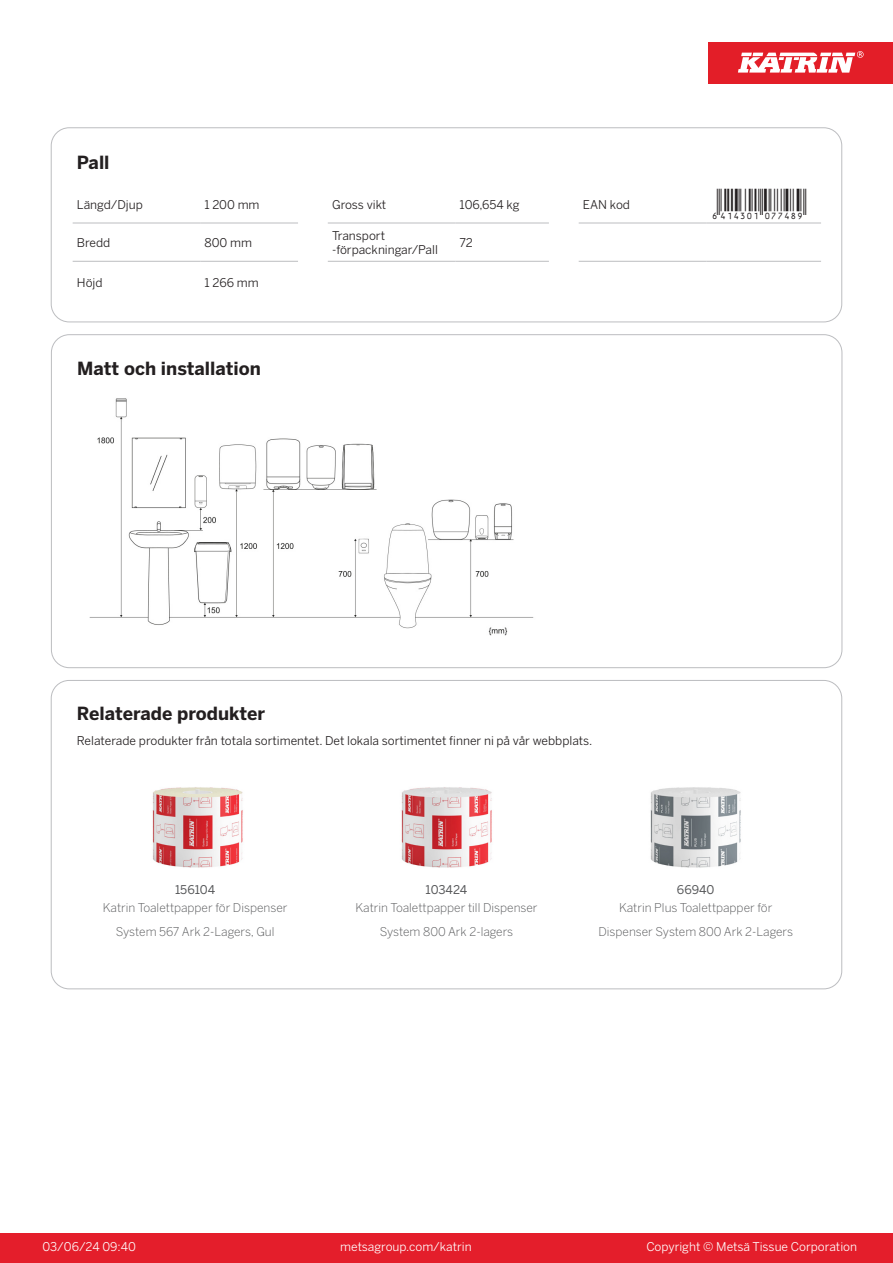
<style>
.page{position:relative;width:893px;height:1263px;background:#fff}
.page>*{position:absolute;margin:0;border:0;box-sizing:border-box;transform-origin:0 0}
.T_EAN{font:30px "Viisas EAN Matala";color:#231f20}
.T_TableHeader{font:700 18px "Benton Sans";color:#231f20}
.T_TableBody{font:12px "Benton Sans";color:#231f20}
.T_RelatedName{font:300 12px/24px "Benton Sans";color:#57585a;text-align:center}
.t1{font:12px "Benton Sans";color:#fff}
.T_RelatedCode{font:12px "Benton Sans";color:#57585a}
</style>
<div class="page">
<div style="left:0;top:1233px;width:893px;height:30px;background:#e41e2b"></div>
<div style="left:708px;top:43px;width:185px;height:41px;background:#e31e28"></div>
<svg style="left:738px;top:51px;width:126px;height:22px"></svg>
<hr style="left:73px;top:223px;width:127px;height:1px;background:#bcbdc0">
<hr style="left:200px;top:223px;width:98px;height:1px;background:#bcbdc0">
<hr style="left:328px;top:223px;width:127px;height:1px;background:#bcbdc0">
<hr style="left:455px;top:223px;width:94px;height:1px;background:#bcbdc0">
<hr style="left:579px;top:223px;width:127px;height:1px;background:#bcbdc0">
<hr style="left:706px;top:223px;width:115px;height:1px;background:#bcbdc0">
<hr style="left:73px;top:261px;width:127px;height:1px;background:#bcbdc0">
<hr style="left:200px;top:261px;width:98px;height:1px;background:#bcbdc0">
<hr style="left:328px;top:261px;width:127px;height:1px;background:#bcbdc0">
<hr style="left:455px;top:261px;width:94px;height:1px;background:#bcbdc0">
<hr style="left:579px;top:261px;width:127px;height:1px;background:#bcbdc0">
<hr style="left:706px;top:261px;width:115px;height:1px;background:#bcbdc0">
<div style="left:51px;top:128px;width:791px;height:194px;border:1px solid #bcbdc0;border-radius:18px"></div>
<img style="left:89px;top:398px;width:445px;height:238px">
<img style="left:152px;top:787px;width:91px;height:81px">
<img style="left:401px;top:787px;width:91px;height:81px">
<img style="left:650px;top:787px;width:91px;height:81px">
<p class="T_TableHeader" style="left:77px;top:151px;width:34px">Pall</p>
<p class="T_TableBody" style="left:77px;top:197px;width:68px">Längd/Djup</p>
<p class="T_TableBody" style="left:204px;top:197px;width:57px">1 200 mm</p>
<p class="T_TableBody" style="left:332px;top:197px;width:56px">Gross vikt</p>
<p class="T_TableBody" style="left:460px;top:197px;width:62px">106,654 kg</p>
<p class="T_TableBody" style="left:583px;top:197px;width:49px">EAN kod</p>
<p class="T_EAN" style="left:710px;top:188px;width:97px">*6414301077489*</p>
<p class="T_TableBody" style="left:77px;top:235px;width:35px">Bredd</p>
<p class="T_TableBody" style="left:204px;top:235px;width:49px">800 mm</p>
<p class="T_TableBody" style="left:332px;top:228px;width:55px">Transport</p>
<p class="T_TableBody" style="left:332px;top:243px;width:107px">-förpackningar/Pall</p>
<p class="T_TableBody" style="left:460px;top:235px;width:15px">72</p>
<p class="T_TableBody" style="left:77px;top:276px;width:27px">Höjd</p>
<p class="T_TableBody" style="left:204px;top:276px;width:56px">1 266 mm</p>
<p class="T_TableHeader" style="left:77px;top:357px;width:185px">Matt och installation</p>
<p class="T_TableHeader" style="left:77px;top:702px;width:190px">Relaterade produkter</p>
<p class="T_TableBody" style="left:77px;top:734px;width:517px">Relaterade produkter från totala sortimentet. Det lokala sortimentet finner ni på vår webbplats.</p>
<p class="T_RelatedCode" style="left:175px;top:882px;width:42px">156104</p>
<p class="T_RelatedCode" style="left:426px;top:882px;width:43px">103424</p>
<p class="T_RelatedCode" style="left:677px;top:882px;width:39px">66940</p>
<p class="T_RelatedName" style="left:103px;top:896px;width:186px">Katrin Toalettpapper för Dispenser<br>System 567 Ark 2-Lagers, Gul</p>
<p class="T_RelatedName" style="left:355px;top:896px;width:184px">Katrin Toalettpapper till Dispenser<br>System 800 Ark 2-lagers</p>
<p class="T_RelatedName" style="left:598px;top:896px;width:196px">Katrin Plus Toalettpapper för<br>Dispenser System 800 Ark 2-Lagers</p>
<p class="t1" style="left:43px;top:1239px;width:95px">03/06/24 09:40</p>
<p class="t1" style="left:340px;top:1239px;width:133px">metsagroup.com/katrin</p>
<p class="t1" style="left:646px;top:1239px;width:212px">Copyright © Metsä Tissue Corporation</p>
</div>
